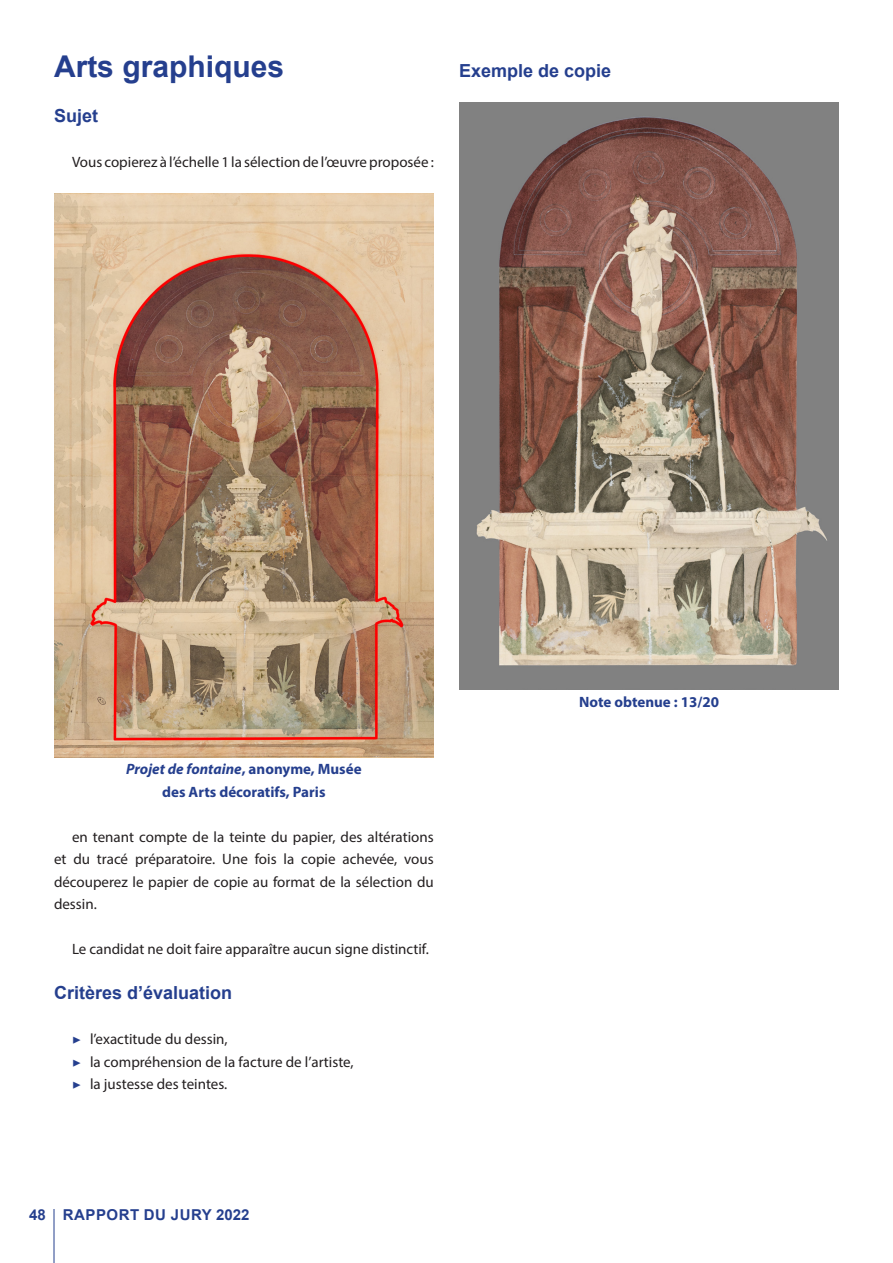
<style>
.page{position:relative;width:893px;height:1263px;background:#fff}
.page>*{position:absolute;margin:0;border:0;box-sizing:border-box;transform-origin:0 0}
.t1{font:700 30px "Arial";color:#253f8e}
.SUBPART{font:700 18px "Arial";color:#253f8e}
.t2{font:15px/22.5px "Myriad Pro";color:#231f20;text-align:justify}
.LEGEND{font:700 15px/22.5px "Myriad Pro";color:#253f8e;text-align:center}
.t3{font:700 15px "Arial";color:#253f8e}
.s1{font-style:italic}
.s2{font-family:"Minion Pro";color:#253f8e}
</style>
<div class="page">
<hr style="left:54px;top:1209px;width:1px;height:54px;background:#253f8e">
<img style="left:55px;top:193px;width:378px;height:564px">
<img style="left:460px;top:102px;width:379px;height:587px">
<p class="t1" style="left:54px;top:45px;width:232px">Arts graphiques</p>
<p class="SUBPART" style="left:54px;top:102px;width:46px">Sujet</p>
<p class="t2" style="left:72px;top:150px;width:363px">Vous copierez à l’échelle 1 la sélection de l’œuvre proposée :</p>
<p class="SUBPART" style="left:459px;top:57px;width:154px">Exemple de copie</p>
<p class="LEGEND" style="left:126px;top:757px;width:237px"><span class="s1">Projet de fontaine</span>, anonyme, Musée des Arts décoratifs, Paris</p>
<p class="t2" style="left:54px;top:825px;width:381px;text-indent:18px">en tenant compte de la teinte du papier, des altérations et du tracé préparatoire. Une fois la copie achevée, vous découperez le papier de copie au format de la sélection du dessin.</p>
<p class="t2" style="left:72px;top:937px;width:358px">Le candidat ne doit faire apparaître aucun signe distinctif.</p>
<p class="SUBPART" style="left:54px;top:980px;width:180px">Critères d’évaluation</p>
<p class="t2" style="left:72px;top:1027px;width:157px"><span class="s2">▶</span> l’exactitude du dessin,</p>
<p class="t2" style="left:72px;top:1050px;width:283px"><span class="s2">▶</span> la compréhension de la facture de l’artiste,</p>
<p class="t2" style="left:72px;top:1072px;width:157px"><span class="s2">▶</span> la justesse des teintes.</p>
<p class="t3" style="left:29px;top:1204px;width:57px">48 Rapport</p>
<p class="t3" style="left:144px;top:1204px;width:48px">du Jury</p>
<p class="t3" style="left:216px;top:1204px;width:35px">2022</p>
<p class="LEGEND" style="left:579px;top:690px;width:141px">Note obtenue : 13/20</p>
</div>
